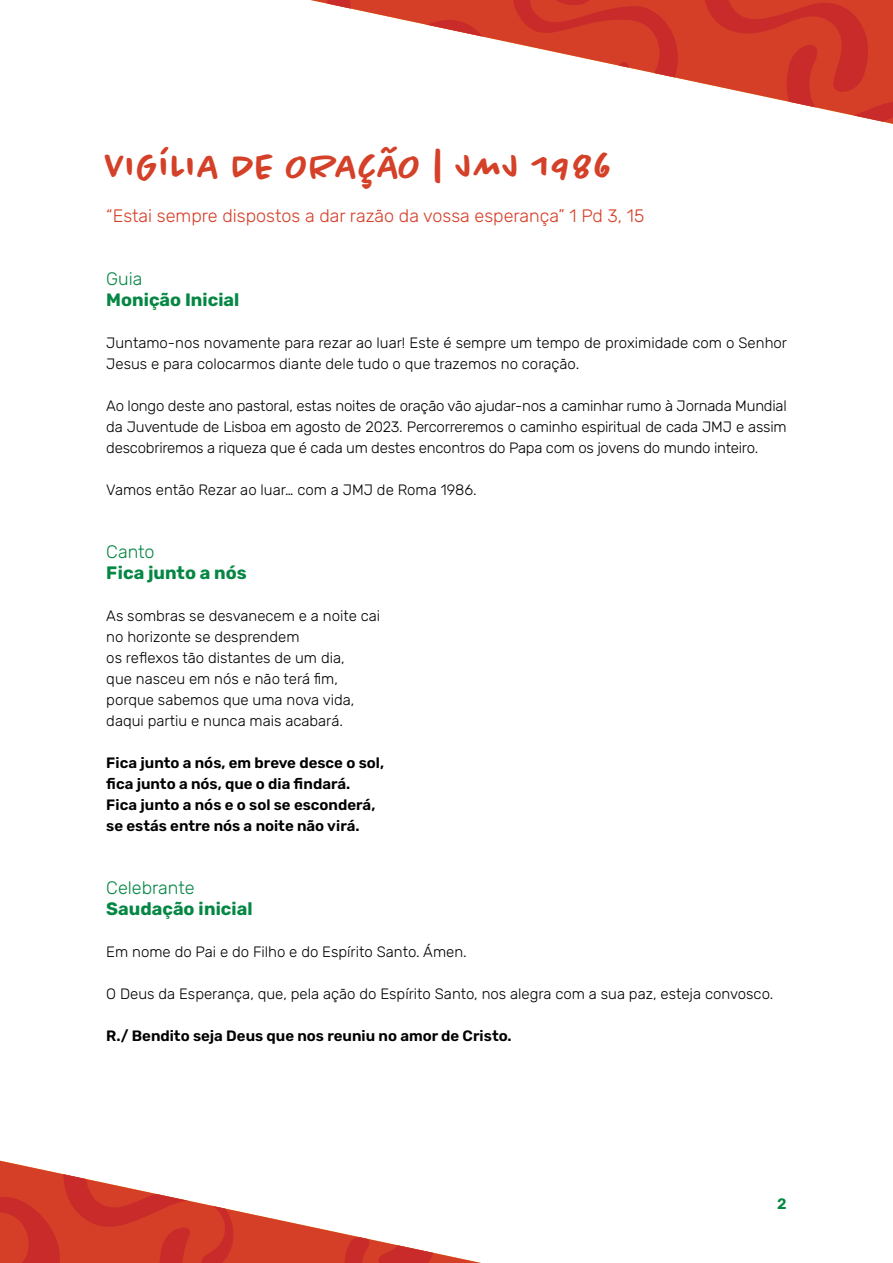
<style>
.page{position:relative;width:893px;height:1263px;background:#fff}
.page>*{position:absolute;margin:0;border:0;box-sizing:border-box;transform-origin:0 0}
.t1{font:500 37.5px "Chantal";color:#d44028}
.t2{font:300 18px "Rubik";color:#d53f28}
.t3{font:700 18px "Rubik";color:#058744}
.t4{font:300 18px "Rubik";color:#058744}
.t5{font:300 15px/21px "Rubik";color:#000}
.t6{font:600 15px/21px "Rubik";color:#000}
.t7{font:600 15px "Rubik";color:#058744}
</style>
<div class="page">
<svg style="left:310px;top:0;width:583px;height:124px"></svg>
<svg style="left:0;top:1160px;width:481px;height:103px"></svg>
<h1 class="t1" style="left:106px;top:144px;width:508px">VIGÍLIA DE ORAÇÃO | JMJ 1986</h1>
<p class="t2" style="left:106px;top:206px;width:539px">“Estai sempre dispostos a dar razão da vossa esperança” 1 Pd 3, 15</p>
<p class="t4" style="left:106px;top:269px;width:38px">Guia</p>
<p class="t3" style="left:106px;top:290px;width:134px">Monição Inicial</p>
<p class="t5" style="left:106px;top:333px;width:682px">Juntamo-nos novamente para rezar ao luar! Este é sempre um tempo de proximidade com o Senhor<br>Jesus e para colocarmos diante dele tudo o que trazemos no coração.</p>
<p class="t5" style="left:106px;top:396px;width:682px;text-align:justify">Ao longo deste ano pastoral, estas noites de oração vão ajudar-nos a caminhar rumo à Jornada Mundial da Juventude de Lisboa em agosto de 2023. Percorreremos o caminho espiritual de cada JMJ e assim descobriremos a riqueza que é cada um destes encontros do Papa com os jovens do mundo inteiro.</p>
<p class="t5" style="left:106px;top:480px;width:372px">Vamos então Rezar ao luar… com a JMJ de Roma 1986.</p>
<p class="t4" style="left:106px;top:542px;width:50px">Canto</p>
<p class="t3" style="left:106px;top:563px;width:142px">Fica junto a nós</p>
<p class="t5" style="left:106px;top:606px;width:275px">As sombras se desvanecem e a noite cai no horizonte se desprendem<br>os reflexos tão distantes de um dia,<br>que nasceu em nós e não terá fim, porque sabemos que uma nova vida, daqui partiu e nunca mais acabará.</p>
<p class="t6" style="left:106px;top:753px;width:279px">Fica junto a nós, em breve desce o sol, fica junto a nós, que o dia findará.<br>Fica junto a nós e o sol se esconderá, se estás entre nós a noite não virá.</p>
<p class="t4" style="left:106px;top:878px;width:90px">Celebrante</p>
<p class="t3" style="left:106px;top:899px;width:148px">Saudação inicial</p>
<p class="t5" style="left:106px;top:942px;width:362px">Em nome do Pai e do Filho e do Espírito Santo. Ámen.</p>
<p class="t5" style="left:106px;top:984px;width:669px">O Deus da Esperança, que, pela ação do Espírito Santo, nos alegra com a sua paz, esteja convosco.</p>
<p class="t6" style="left:106px;top:1026px;width:407px">R./ Bendito seja Deus que nos reuniu no amor de Cristo.</p>
<p class="t7" style="left:777px;top:1195px;width:11px">2</p>
</div>
